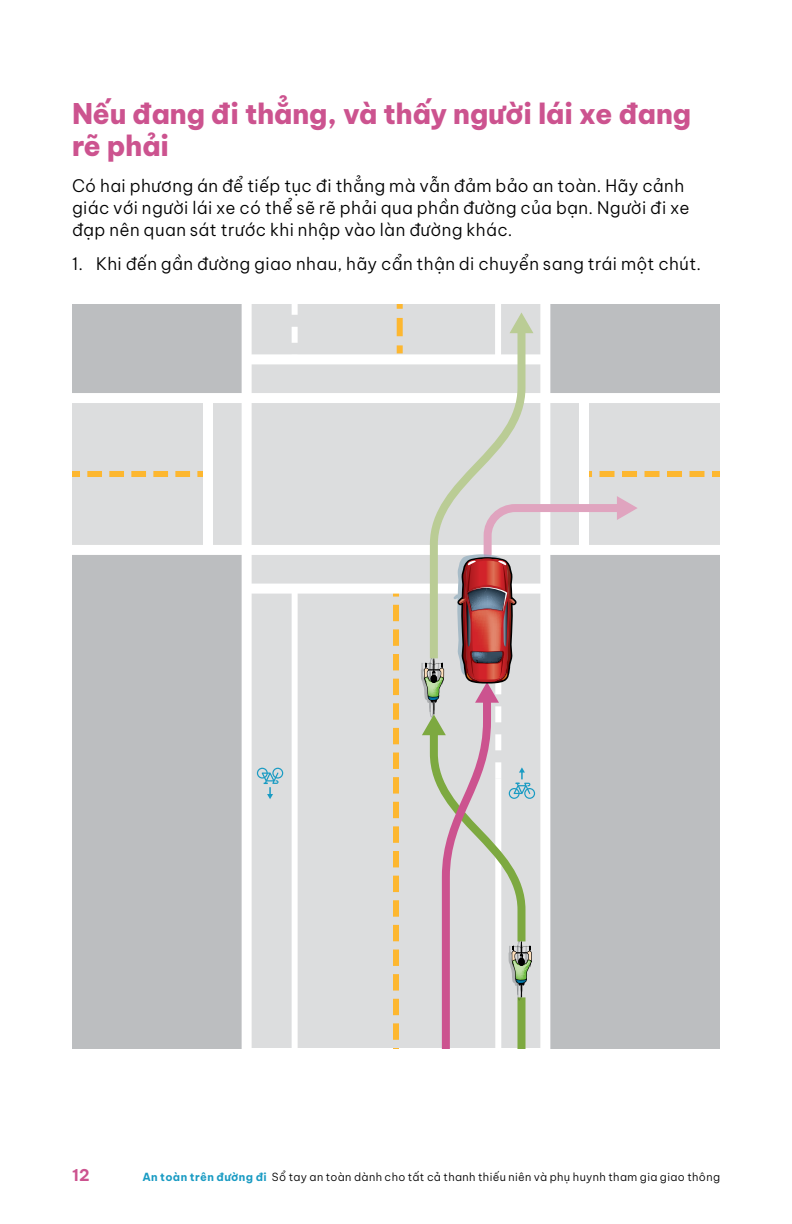
<style>
.page{position:relative;width:792px;height:1224px;background:#fff}
.page>*{position:absolute;margin:0;border:0;box-sizing:border-box;transform-origin:0 0}
._2_Section_Subhead_1{font:800 28px/32px "Be Vietnam Pro";letter-spacing:-.015em;color:#cc538f}
.Body_Text{font:300 17px/22px "Be Vietnam Pro";letter-spacing:.02em;color:#000}
.Body_Bullet{font:300 17px "Be Vietnam Pro";letter-spacing:.02em;color:#000}
.t1{font:700 16px "Be Vietnam Pro";color:#cc538f}
.t2{font:300 11px "Be Vietnam Pro";letter-spacing:.035em;color:#000}
.s1{font-weight:700;color:#199bc3}
</style>
<div class="page">
<div style="left:72px;top:304px;width:648px;height:744px;background:#dcddde"></div>
<div style="left:393px;top:589px;width:6px;height:8px;background:#fdb730"></div>
<svg style="left:393px;top:605px;width:6px;height:444px"></svg>
<svg style="left:397px;top:304px;width:6px;height:5px"></svg>
<svg style="left:397px;top:318px;width:6px;height:19px"></svg>
<div style="left:397px;top:345px;width:6px;height:8px;background:#fdb730"></div>
<div style="left:712px;top:471px;width:8px;height:6px;background:#fdb730"></div>
<div style="left:72px;top:471px;width:8px;height:6px;background:#fdb730"></div>
<svg style="left:87px;top:471px;width:104px;height:6px"></svg>
<div style="left:197px;top:471px;width:8px;height:6px;background:#fdb730"></div>
<div style="left:247px;top:354px;width:298px;height:10px;background:#fff"></div>
<div style="left:72px;top:304px;width:175px;height:94px;background:#bcbec0"></div>
<div style="left:545px;top:304px;width:175px;height:94px;background:#bcbec0"></div>
<div style="left:72px;top:550px;width:175px;height:498px;background:#bcbec0"></div>
<div style="left:545px;top:550px;width:175px;height:498px;background:#bcbec0"></div>
<div style="left:72px;top:545px;width:648px;height:10px;background:#fff"></div>
<div style="left:247px;top:584px;width:298px;height:10px;background:#fff"></div>
<div style="left:495px;top:304px;width:6px;height:55px;background:#fff"></div>
<div style="left:292px;top:589px;width:6px;height:459px;background:#fff"></div>
<div style="left:203px;top:398px;width:10px;height:152px;background:#fff"></div>
<div style="left:242px;top:304px;width:10px;height:744px;background:#fff"></div>
<div style="left:72px;top:393px;width:648px;height:10px;background:#fff"></div>
<svg style="left:292px;top:304px;width:6px;height:51px"></svg>
<svg style="left:257px;top:768px;width:26px;height:31px"></svg>
<svg style="left:421px;top:312px;width:284px;height:736px"></svg>
<div style="left:518px;top:958px;width:7px;height:8px;border:1px solid #000;border-radius:50%"></div>
<h2 class="_2_Section_Subhead_1" style="left:72px;top:94px;width:621px">Nếu đang đi thẳng, và thấy người lái xe đang rẽ phải</h2>
<p class="Body_Text" style="left:72px;top:173px;width:619px">Có hai phương án để tiếp tục đi thẳng mà vẫn đảm bảo an toàn. Hãy cảnh giác với người lái xe có thể sẽ rẽ phải qua phần đường của bạn. Người đi xe đạp nên quan sát trước khi nhập vào làn đường khác.</p>
<p class="Body_Bullet" style="left:72px;top:250px;width:631px">1. Khi đến gần đường giao nhau, hãy cẩn thận di chuyển sang trái một chút.</p>
<p class="t1" style="left:72px;top:1161px;width:19px">12</p>
<p class="t2" style="left:142px;top:1168px;width:579px"><span class="s1">An toàn trên đường đi</span> Sổ tay an toàn dành cho tất cả thanh thiếu niên và phụ huynh tham gia giao thông</p>
</div>
